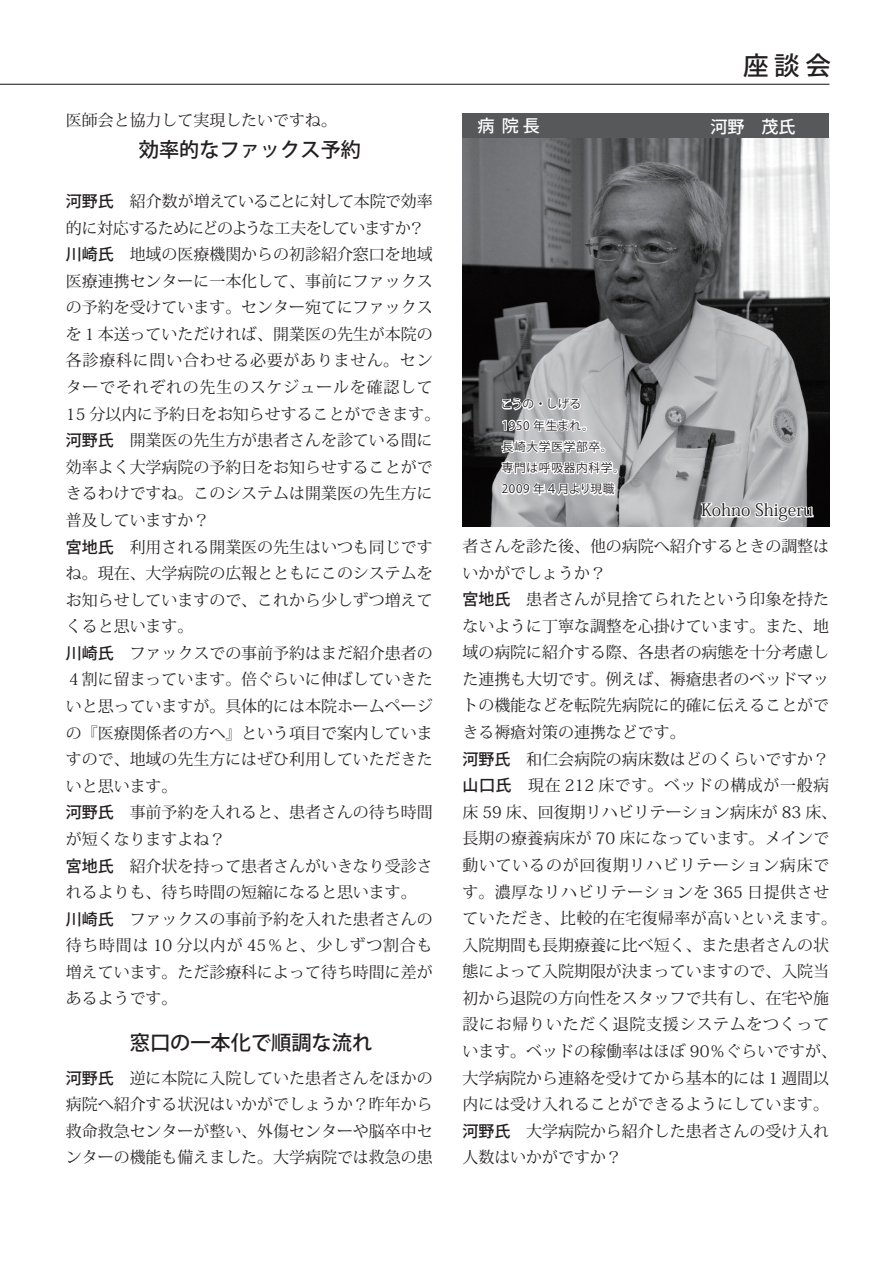
<style>
.page{position:relative;width:893px;height:1263px;background:#fff}
.page>*{position:absolute;margin:0;border:0;box-sizing:border-box;transform-origin:0 0}
.t1{font:500 25.5px "Koz Go Pro";color:#231f20}
.t2{font:500 20.25px "Koz Go Pro";color:#231f20}
.t3{font:16.95px "Koz Min Pro";color:#231f20}
.t4{font:500 16.95px "Koz Go Pro";color:#fff}
.t5{font:15.9px/26.5px "Koz Min Pro";color:#231f20}
.t6{font:11.7px/21.3px "Koz Go Pro";letter-spacing:.06em;color:#231f20}
.s1{font-family:"Koz Go Pro";font-weight:500}
</style>
<div class="page">
<div style="left:462px;top:113px;width:367px;height:25px;background:#57585a"></div>
<img style="left:462px;top:138px;width:367px;height:388px">
<svg style="left:700px;top:453px;width:115px;height:70px"></svg>
<svg style="left:499px;top:396px;width:119px;height:109px"></svg>
<hr style="left:0;top:84px;width:829px;height:1px;background:#231f20">
<p class="t5" style="left:66px;top:107px;width:273px">医師会と協力して実現したいですね。</p>
<p class="t2" style="left:139px;top:136px;width:224px">効率的なファックス予約</p>
<p class="t5" style="left:66px;top:187px;width:376px"><span class="s1">河野氏</span>　紹介数が増えていることに対して本院で効率的に対応するためにどのような工夫をしていますか？<span class="s1">川崎氏</span>　地域の医療機関からの初診紹介窓口を地域医療連携センターに一本化して、事前にファックスの予約を受けています。センター宛てにファックスを１本送っていただければ、開業医の先生が本院の各診療科に問い合わせる必要がありません。センターでそれぞれの先生のスケジュールを確認して<br>15 分以内に予約日をお知らせすることができます。<span class="s1">河野氏</span>　開業医の先生方が患者さんを診ている間に効率よく大学病院の予約日をお知らせすることができるわけですね。このシステムは開業医の先生方に普及していますか？<br><span class="s1">宮地氏</span>　利用される開業医の先生はいつも同じですね。現在、大学病院の広報とともにこのシステムをお知らせしていますので、これから少しずつ増えてくると思います。<br><span class="s1">川崎氏</span>　ファックスでの事前予約はまだ紹介患者の<br>４割に留まっています。倍ぐらいに伸ばしていきたいと思っていますが。具体的には本院ホームページの『医療関係者の方へ』という項目で案内していますので、地域の先生方にはぜひ利用していただきたいと思います。<br><span class="s1">河野氏</span>　事前予約を入れると、患者さんの待ち時間が短くなりますよね？<br><span class="s1">宮地氏</span>　紹介状を持って患者さんがいきなり受診されるよりも、待ち時間の短縮になると思います。<br><span class="s1">川崎氏</span>　ファックスの事前予約を入れた患者さんの待ち時間は 10 分以内が 45％と、少しずつ割合も増えています。ただ診療科によって待ち時間に差があるようです。</p>
<p class="t2" style="left:130px;top:1029px;width:244px">窓口の一本化で順調な流れ</p>
<p class="t5" style="left:66px;top:1064px;width:368px;text-align:justify"><span class="s1">河野氏</span>　逆に本院に入院していた患者さんをほかの病院へ紹介する状況はいかがでしょうか？昨年から救命救急センターが整い、外傷センターや脳卒中センターの機能も備えました。大学病院では救急の患</p>
<h1 class="t1" style="left:743px;top:49px;width:89px">座 談 会</h1>
<p class="t4" style="left:477px;top:115px;width:64px">病 院 長</p>
<p class="t4" style="left:710px;top:116px;width:87px">河野　茂氏</p>
<p class="t6" style="left:501px;top:394px;width:125px">こうの・しげる<br>1950 年生まれ。<br>長崎大学医学部卒。専門は呼吸器内科学。<br>2009 年４月より現職</p>
<p class="t3" style="left:701px;top:498px;width:113px">Kohno Shigeru</p>
<p class="t5" style="left:462px;top:532px;width:376px">者さんを診た後、他の病院へ紹介するときの調整はいかがでしょうか？<br><span class="s1">宮地氏</span>　患者さんが見捨てられたという印象を持たないように丁寧な調整を心掛けています。また、地域の病院に紹介する際、各患者の病態を十分考慮した連携も大切です。例えば、褥瘡患者のベッドマットの機能などを転院先病院に的確に伝えることができる褥瘡対策の連携などです。<br><span class="s1">河野氏</span>　和仁会病院の病床数はどのくらいですか？<span class="s1">山口氏</span>　現在 212 床です。ベッドの構成が一般病床 59 床、回復期リハビリテーション病床が 83 床、長期の療養病床が 70 床になっています。メインで動いているのが回復期リハビリテーション病床です。濃厚なリハビリテーションを 365 日提供させていただき、比較的在宅復帰率が高いといえます。入院期間も長期療養に比べ短く、また患者さんの状態によって入院期限が決まっていますので、入院当初から退院の方向性をスタッフで共有し、在宅や施設にお帰りいただく退院支援システムをつくっています。ベッドの稼働率はほぼ 90％ぐらいですが、大学病院から連絡を受けてから基本的には１週間以内には受け入れることができるようにしています。<span class="s1">河野氏</span>　大学病院から紹介した患者さんの受け入れ人数はいかがですか？</p>
</div>
